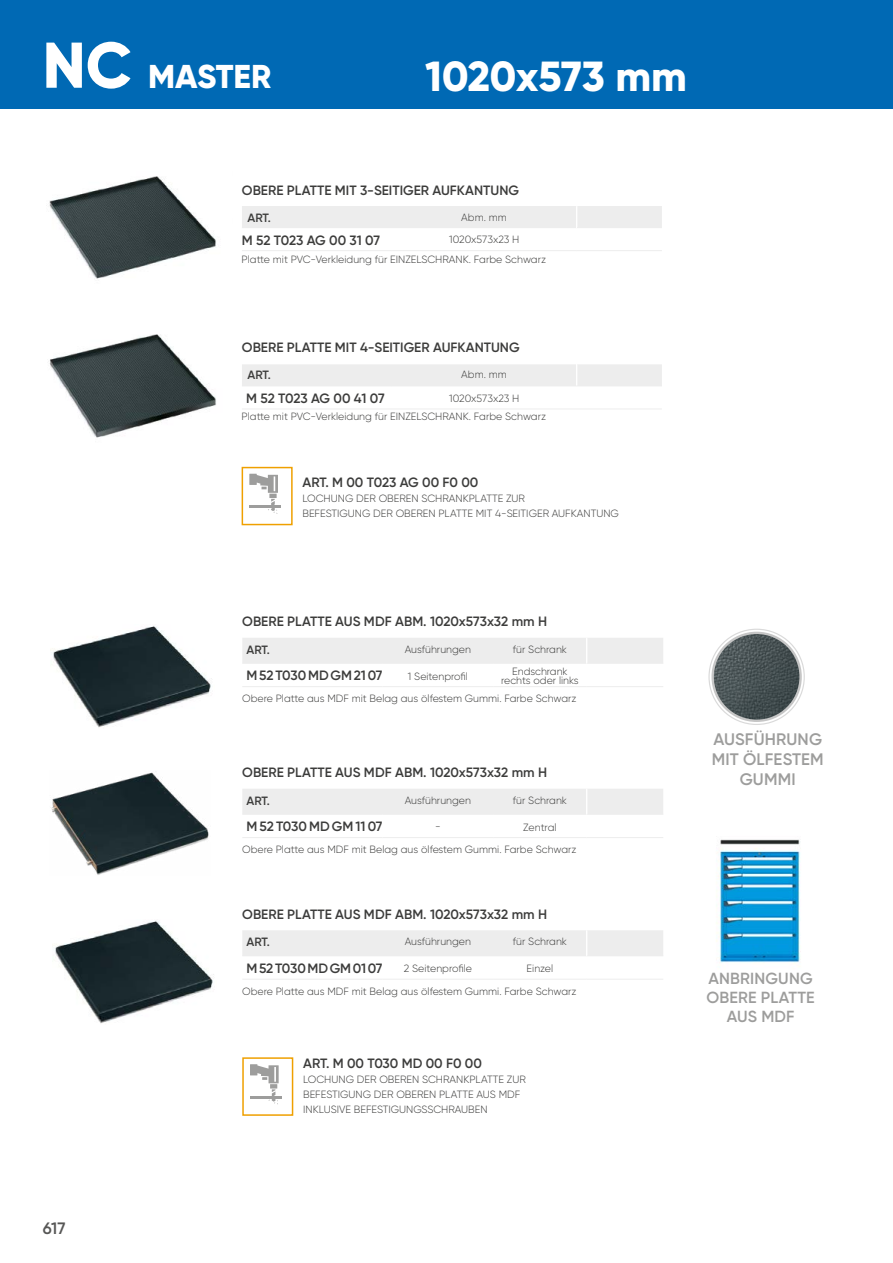
<style>
.page{position:relative;width:893px;height:1263px;background:#fff}
.page>*{position:absolute;margin:0;border:0;box-sizing:border-box;transform-origin:0 0}
.t1{font:800 42px "Gilroy";color:#fff}
.t2{font:800 33px "Gilroy";color:#fff}
.t3{font:600 16.65px/20px "Gilroy";letter-spacing:.01em;color:#9d9d9c;text-align:center}
.t4{font:600 16.5px "Gilroy";color:#575756}
.t5{font:600 16.05px/19.4px "Gilroy";letter-spacing:.01em;color:#9d9d9c;text-align:center}
.t6{font:600 13.5px "Gilroy";color:#3c3c3b}
.t7{font:600 12px "Gilroy";letter-spacing:-.01em;color:#3c3c3b}
.t8{font:300 10.5px/15px "Gilroy";color:#3c3c3b}
.s1{font-size:64.5px}
</style>
<div class="page">
<div style="left:0;top:0;width:893px;height:108px;background:#0069b4"></div>
<img style="left:49px;top:176px;width:167px;height:103px">
<img style="left:49px;top:334px;width:167px;height:104px">
<hr style="left:242px;top:250px;width:150px;height:1px;background:#ededed">
<hr style="left:392px;top:250px;width:185px;height:1px;background:#ededed">
<hr style="left:577px;top:250px;width:85px;height:1px;background:#ededed">
<hr style="left:242px;top:386px;width:150px;height:1px;background:#ededed">
<hr style="left:392px;top:386px;width:185px;height:1px;background:#ededed">
<hr style="left:577px;top:386px;width:85px;height:1px;background:#ededed">
<hr style="left:242px;top:409px;width:150px;height:1px;background:#ededed">
<hr style="left:392px;top:409px;width:185px;height:1px;background:#ededed">
<hr style="left:577px;top:409px;width:85px;height:1px;background:#ededed">
<img style="left:53px;top:626px;width:159px;height:102px">
<img style="left:55px;top:921px;width:159px;height:103px">
<img style="left:713px;top:633px;width:88px;height:88px;border-radius:44px">
<div style="left:711px;top:632px;width:91px;height:90px;border:2px solid #c6c6c6;border-radius:50%"></div>
<hr style="left:242px;top:686px;width:141px;height:1px;background:#ededed">
<hr style="left:383px;top:686px;width:110px;height:1px;background:#ededed">
<hr style="left:493px;top:686px;width:94px;height:1px;background:#ededed">
<hr style="left:587px;top:686px;width:76px;height:1px;background:#ededed">
<hr style="left:242px;top:837px;width:141px;height:1px;background:#ededed">
<hr style="left:383px;top:837px;width:110px;height:1px;background:#ededed">
<hr style="left:493px;top:837px;width:94px;height:1px;background:#ededed">
<hr style="left:587px;top:837px;width:76px;height:1px;background:#ededed">
<hr style="left:242px;top:979px;width:141px;height:1px;background:#ededed">
<hr style="left:383px;top:979px;width:110px;height:1px;background:#ededed">
<hr style="left:493px;top:979px;width:94px;height:1px;background:#ededed">
<hr style="left:587px;top:979px;width:76px;height:1px;background:#ededed">
<img style="left:716px;top:839px;width:85px;height:124px">
<img style="left:51px;top:772px;width:158px;height:103px">
<div style="left:242px;top:1057px;width:51px;height:59px;border:2px solid #efa000"></div>
<hr style="left:250px;top:1096px;width:32px;height:2px;background:#9d9d9c">
<svg style="left:250px;top:1064px;width:29px;height:40px"></svg>
<div style="left:242px;top:467px;width:51px;height:58px;border:2px solid #efa000"></div>
<hr style="left:249px;top:505px;width:32px;height:3px;background:#9d9d9c">
<svg style="left:249px;top:474px;width:29px;height:40px"></svg>
<div style="left:242px;top:206px;width:420px;height:22px;background:#ededed"></div>
<div style="left:242px;top:364px;width:420px;height:22px;background:#ededed"></div>
<div style="left:242px;top:638px;width:421px;height:26px;background:#ededed"></div>
<div style="left:242px;top:789px;width:421px;height:26px;background:#ededed"></div>
<div style="left:242px;top:930px;width:421px;height:26px;background:#ededed"></div>
<h2 class="t2" style="left:43px;top:55px;width:230px"><span class="s1">NC</span> MASTER</h2>
<h1 class="t1" style="left:425px;top:50px;width:263px">1020x573 mm</h1>
<p class="t6" style="left:242px;top:182px;width:279px">OBERE PLATTE MIT 3-SEITIGER AUFKANTUNG</p>
<p class="t7" style="left:248px;top:210px;width:25px">ART.</p>
<p class="t8" style="left:461px;top:210px;width:47px">Abm. mm</p>
<p class="t8" style="left:242px;top:252px;width:306px">Platte mit PVC-Verkleidung für EINZELSCHRANK. Farbe Schwarz</p>
<p class="t6" style="left:242px;top:231px;width:140px">M 52 T023 AG 00 31 07</p>
<p class="t8" style="left:449px;top:232px;width:72px">1020x573x23 H</p>
<p class="t6" style="left:242px;top:339px;width:279px">OBERE PLATTE MIT 4-SEITIGER AUFKANTUNG</p>
<p class="t7" style="left:248px;top:368px;width:25px">ART.</p>
<p class="t8" style="left:461px;top:367px;width:47px">Abm. mm</p>
<p class="t8" style="left:242px;top:409px;width:306px">Platte mit PVC-Verkleidung für EINZELSCHRANK. Farbe Schwarz</p>
<p class="t6" style="left:246px;top:390px;width:140px">M 52 T023 AG 00 41 07</p>
<p class="t8" style="left:449px;top:390px;width:72px">1020x573x23 H</p>
<p class="t6" style="left:302px;top:473px;width:177px">ART. M 00 T023 AG 00 F0 00</p>
<p class="t8" style="left:302px;top:490px;width:318px">LOCHUNG DER OBEREN SCHRANKPLATTE ZUR<br>BEFESTIGUNG DER OBEREN PLATTE MIT 4-SEITIGER AUFKANTUNG</p>
<p class="t6" style="left:242px;top:613px;width:306px">OBERE PLATTE AUS MDF ABM. 1020x573x32 mm H</p>
<p class="t7" style="left:247px;top:642px;width:25px">ART.</p>
<p class="t8" style="left:405px;top:641px;width:68px">Ausführungen</p>
<p class="t8" style="left:513px;top:641px;width:56px">für Schrank</p>
<p class="t8" style="left:408px;top:668px;width:62px">1 Seitenprofil</p>
<p class="t8" style="left:501px;top:667px;width:79px;line-height:9px;text-align:center">Endschrank rechts oder links</p>
<p class="t8" style="left:242px;top:691px;width:336px">Obere Platte aus MDF mit Belag aus ölfestem Gummi. Farbe Schwarz</p>
<p class="t6" style="left:247px;top:667px;width:138px">M 52 T030 MD GM 21 07</p>
<p class="t6" style="left:242px;top:764px;width:306px">OBERE PLATTE AUS MDF ABM. 1020x573x32 mm H</p>
<p class="t7" style="left:247px;top:793px;width:25px">ART.</p>
<p class="t8" style="left:405px;top:792px;width:68px">Ausführungen</p>
<p class="t8" style="left:513px;top:792px;width:56px">für Schrank</p>
<p class="t8" style="left:242px;top:815px;width:336px;line-height:22.5px;text-indent:281px">Zentral<br>Obere Platte aus MDF mit Belag aus ölfestem Gummi. Farbe Schwarz</p>
<p class="t6" style="left:247px;top:818px;width:138px">M 52 T030 MD GM 11 07</p>
<p class="t8" style="left:435px;top:819px;width:7px">-</p>
<p class="t6" style="left:242px;top:906px;width:306px">OBERE PLATTE AUS MDF ABM. 1020x573x32 mm H</p>
<p class="t7" style="left:247px;top:935px;width:25px">ART.</p>
<p class="t8" style="left:405px;top:934px;width:68px">Ausführungen</p>
<p class="t8" style="left:513px;top:934px;width:56px">für Schrank</p>
<p class="t8" style="left:404px;top:961px;width:70px">2 Seitenprofile</p>
<p class="t6" style="left:247px;top:960px;width:138px">M 52 T030 MD GM 01 07</p>
<p class="t8" style="left:242px;top:957px;width:336px;line-height:22.5px;text-indent:284px">Einzel<br>Obere Platte aus MDF mit Belag aus ölfestem Gummi. Farbe Schwarz</p>
<p class="t6" style="left:303px;top:1055px;width:180px">ART. M 00 T030 MD 00 F0 00</p>
<p class="t8" style="left:303px;top:1072px;width:224px">LOCHUNG DER OBEREN SCHRANKPLATTE ZUR<br>BEFESTIGUNG DER OBEREN PLATTE AUS MDF<br>INKLUSIVE BEFESTIGUNGSSCHRAUBEN</p>
<h3 class="t3" style="left:712px;top:729px;width:114px">AUSFÜHRUNG<br>MIT ÖLFESTEM<br>GUMMI</h3>
<h3 class="t5" style="left:706px;top:968px;width:110px">ANBRINGUNG<br>OBERE PLATTE<br>AUS MDF</h3>
<h3 class="t4" style="left:43px;top:1218px;width:24px">617</h3>
</div>
